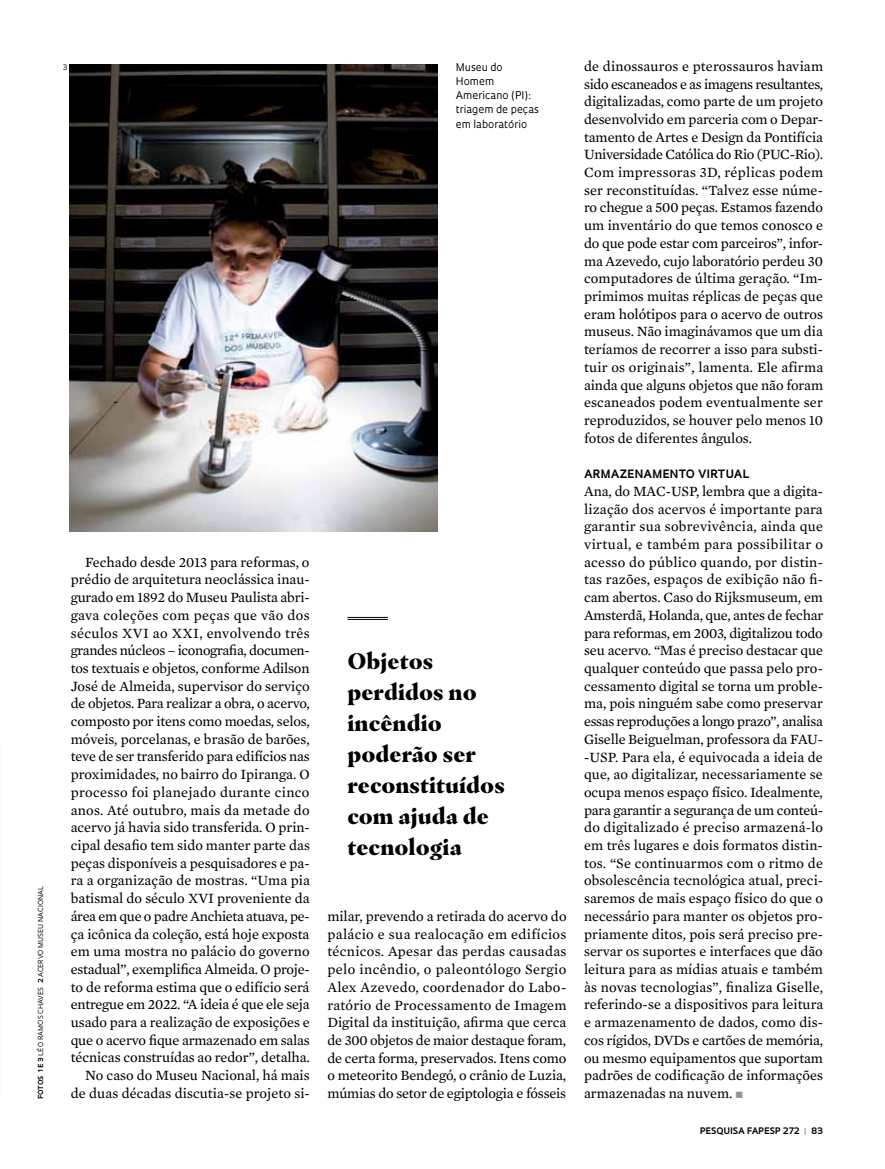
<style>
.page{position:relative;width:885px;height:1169px;background:#fff}
.page>*{position:absolute;margin:0;border:0;box-sizing:border-box;transform-origin:0 0}
.t1{font:900 22.5px/31px "Masqualero W04";color:#000}
.t2{font:14.4px/17.7px "Mercury Text G2";letter-spacing:-.005em;color:#000;text-align:justify}
.t3{font:700 11.25px "Oculum";letter-spacing:.035em;color:#000}
.t4{font:10.35px/14.1px "Oculum";color:#000}
.t5{font:700 8.7px "Oculum";letter-spacing:.015em;color:#000}
.t6{font:7.35px "Oculum";color:#000}
.t7{font:6.75px "Oculum";letter-spacing:.015em;color:#000}
.s1{font-weight:700}
.s2{color:#939598}
</style>
<div class="page">
<img style="left:69px;top:64px;width:368px;height:467px">
<hr style="left:347px;top:617px;width:41px;height:1px;background:#000">
<hr style="left:347px;top:619px;width:41px;height:1px;background:#000">
<p class="t7" style="left:36px;top:1098px;width:215px;rotate:-90deg"><span class="s1">FOTOS 1 E 3</span> léo ramos chaves <span class="s1">2</span> acervo museu nacional</p>
<p class="t6" style="left:63px;top:62px;width:6px">3</p>
<p class="t4" style="left:456px;top:60px;width:85px">M useu do<br>Homem<br>Americano (PI ): triagem de peças em laboratório</p>
<p class="t2" style="left:584px;top:56px;width:241px">de dinossauros e pterossauros haviam sido escaneados e as imagens resultantes, digitalizadas, como parte de um projeto desenvolvido em parceria com o Depar&shy;tamento de Artes e Design da Pontifícia Universidade Católica do Rio (PUC-Rio).<br>Com impressoras 3D, réplicas podem ser reconstituídas. “Talvez esse núme&shy;ro chegue a 500 peças. Estamos fazendo um inventário do que temos conosco e do que pode estar com parceiros”, infor&shy;ma Azevedo, cujo laboratório perdeu 30 computadores de última geração. “Im&shy;primimos muitas réplicas de peças que eram holótipos para o acervo de outros museus. Não imaginávamos que um dia teríamos de recorrer a isso para substi&shy;tuir os originais”, lamenta. Ele afirma ainda que alguns objetos que não foram escaneados podem eventualmente ser reproduzidos, se houver pelo menos 10 fotos de diferentes ângulos.</p>
<p class="t3" style="left:584px;top:466px;width:167px">ARMAZENAMENTO VIRTUAL</p>
<p class="t2" style="left:584px;top:481px;width:241px">Ana, do MAC-USP, lembra que a digita&shy;lização dos acervos é importante para garantir sua sobrevivência, ainda que virtual, e também para possibilitar o acesso do público quando, por distin&shy;tas razões, espaços de exibição não fi&shy;cam abertos. Caso do Rijksmuseum, em Amsterdã, Holanda, que, antes de fechar para reformas, em 2003, digitalizou todo seu acervo. “Mas é preciso destacar que qualquer conteúdo que passa pelo pro&shy;cessamento digital se torna um proble&shy;ma, pois ninguém sabe como preservar essas reproduções a longo prazo”, analisa Giselle Beiguelman, professora da FAU--USP. Para ela, é equivocada a ideia de que, ao digitalizar, necessariamente se ocupa menos espaço físico. Idealmente, para garantir a segurança de um conteú&shy;do digitalizado é preciso armazená-lo em três lugares e dois formatos distin&shy;tos. “Se continuarmos com o ritmo de obsolescência tecnológica atual, preci&shy;saremos de mais espaço físico do que o necessário para manter os objetos pro&shy;priamente ditos, pois será preciso pre&shy;servar os suportes e interfaces que dão leitura para as mídias atuais e também às novas tecnologias”, finaliza Giselle, referindo-se a dispositivos para leitura e armazenamento de dados, como dis&shy;cos rígidos, DVDs e cartões de memória, ou mesmo equipamentos que suportam padrões de codificação de informações armazenadas na nuvem. <span class="s2">■</span></p>
<p class="t2" style="left:71px;top:552px;width:241px;text-align:right">Fechado desde 2013 para reformas, o prédio de arquitetura neoclássica inau&shy;gurado em 1892 do Museu Paulista abri&shy;gava coleções com peças que vão dos séculos XVI ao XXI, envolvendo três grandes núcleos – iconografia, documen&shy;tos textuais e objetos, conforme Adilson José de Almeida, supervisor do serviço de objetos. Para realizar a obra, o acervo, composto por itens como moedas, selos, móveis, porcelanas, e brasão de barões, teve de ser transferido para edifícios nas proximidades, no bairro do Ipiranga. O processo foi planejado durante cinco anos. Até outubro, mais da metade do acervo já havia sido transferida. O prin&shy;cipal desafio tem sido manter parte das peças disponíveis a pesquisadores e pa&shy;ra a organização de mostras. “Uma pia batismal do século XVI proveniente da área em que o padre Anchieta atuava, pe&shy;ça icônica da coleção, está hoje exposta em uma mostra no palácio do governo estadual”, exemplifica Almeida. O proje&shy;to de reforma estima que o edifício será entregue em 2022. “A ideia é que ele seja usado para a realização de exposições e que o acervo fique armazenado em salas técnicas construídas ao redor”, detalha.<br>No caso do Museu Nacional, há mais</p>
<h1 class="t1" style="left:347px;top:645px;width:159px">Objetos perdidos no incêndio poderão ser reconstituídos com ajuda de tecnologia</h1>
<p class="t2" style="left:327px;top:906px;width:241px">milar, prevendo a retirada do acervo do palácio e sua realocação em edifícios técnicos. Apesar das perdas causadas pelo incêndio, o paleontólogo Sergio Alex Azevedo, coordenador do Labo&shy;ratório de Processamento de Imagem Digital da instituição, afirma que cerca de 300 objetos de maior destaque foram, de certa forma, preservados. Itens como o meteorito Bendegó, o crânio de Luzia, múmias do setor de egiptologia e fósseis</p>
<p class="t2" style="left:71px;top:1083px;width:241px">de duas décadas discutia-se projeto si-</p>
<p class="t5" style="left:700px;top:1124px;width:125px">PESQUISA FAPESP 272 <span class="s2">|</span> 83</p>
</div>
